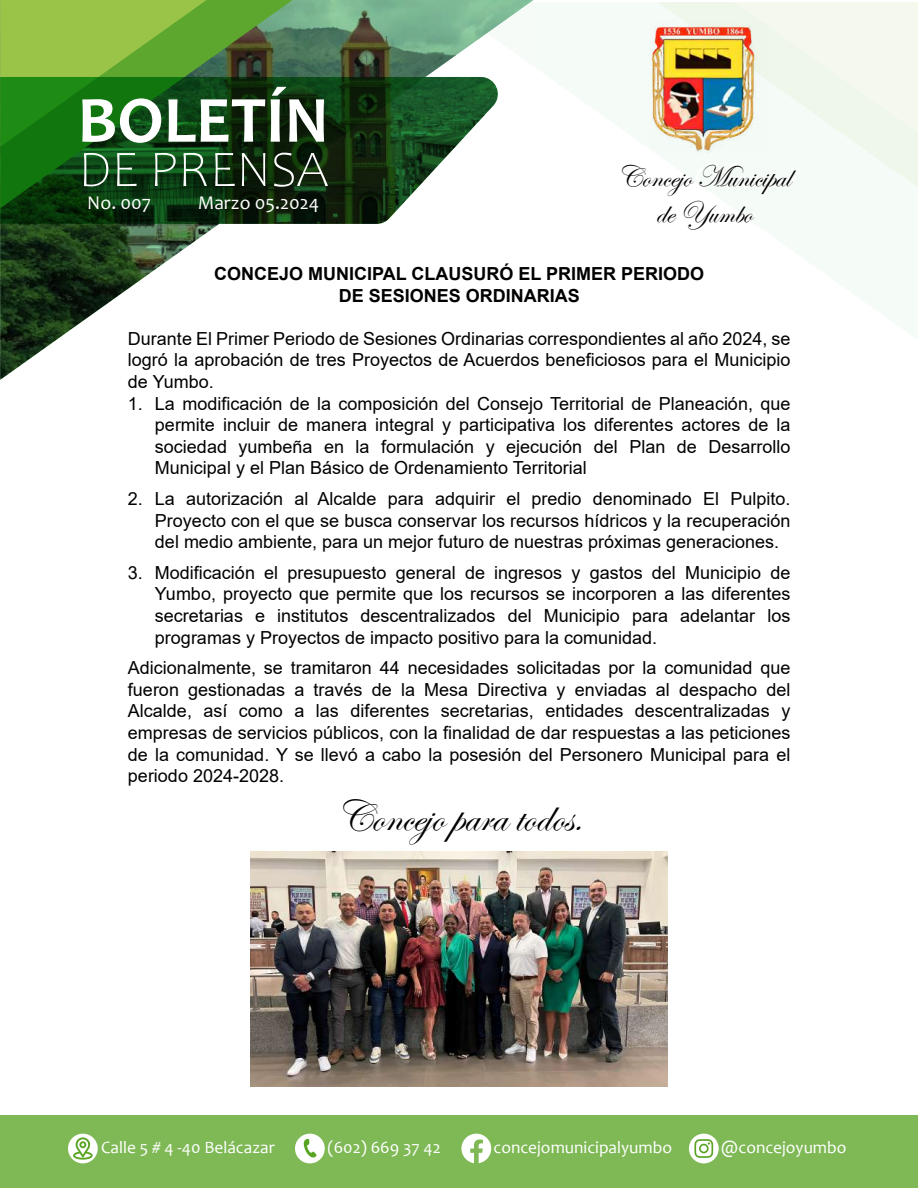
<style>
.page{position:relative;width:918px;height:1188px;background:#fff}
.page>*{position:absolute;margin:0;border:0;box-sizing:border-box;transform-origin:0 0}
.t1{font:700 66.45px "Candara";color:#fff}
.t2{font:300 51.75px "Candara";color:#fff}
.t3{font:45px "Edwardian Script ITC";color:#000}
.t4{font:30.9px/35.5px "Edwardian Script ITC";color:#000;text-align:center}
.t5{font:19.5px "Candara";color:#fff}
.t6{font:18px/21.6px "Arial";color:#000;text-align:justify}
.t7{font:700 18px/21.6px "Arial";color:#000;text-align:center}
.t8{font:17.4px "Candara";color:#fff}
</style>
<div class="page">
<svg style="left:658px;top:2px;width:260px;height:186px;fill:#f5f9ed"></svg>
<img style="left:648px;top:20px;width:163px;height:168px">
<svg style="left:0;top:0;width:534px;height:380px"></svg>
<svg style="left:0;top:77px;width:498px;height:147px;background:#265527"></svg>
<div style="left:0;top:1116px;width:918px;height:72px;background:#7fb955"></div>
<div style="left:689px;top:1134px;width:30px;height:29px;background:#fff;border-radius:50%"></div>
<svg style="left:694px;top:1139px;width:19px;height:19px"></svg>
<svg style="left:461px;top:1134px;width:30px;height:29px"></svg>
<div style="left:295px;top:1134px;width:30px;height:29px;background:#fff;border-radius:50%"></div>
<svg style="left:303px;top:1139px;width:14px;height:19px"></svg>
<div style="left:68px;top:1134px;width:30px;height:29px;background:#fff;border-radius:50%"></div>
<svg style="left:73px;top:1137px;width:20px;height:23px"></svg>
<img style="left:251px;top:852px;width:416px;height:234px">
<h1 class="t1" style="left:78px;top:78px;width:253px">BOLETÍN</h1>
<h2 class="t2" style="left:78px;top:141px;width:251px">DE PRENSA</h2>
<p class="t5" style="left:87px;top:190px;width:65px">No. 007</p>
<p class="t5" style="left:198px;top:190px;width:123px">Marzo 05.2024</p>
<h3 class="t4" style="left:617px;top:160px;width:175px">Concejo Municipal de Yumbo</h3>
<p class="t7" style="left:214px;top:263px;width:492px">CONCEJO MUNICIPAL CLAUSURÓ EL PRIMER PERIODO<br>DE SESIONES ORDINARIAS</p>
<p class="t6" style="left:128px;top:328px;width:664px">Durante El Primer Periodo de Sesiones Ordinarias correspondientes al año 2024, se logró la aprobación de tres Proyectos de Acuerdos beneficiosos para el Municipio de Yumbo.</p>
<p class="t6" style="left:155px;top:392px;width:637px;text-indent:-27px">1. La modificación de la composición del Consejo Territorial de Planeación, que permite incluir de manera integral y participativa los diferentes actores de la sociedad yumbeña en la formulación y ejecución del Plan de Desarrollo Municipal y el Plan Básico de Ordenamiento Territorial</p>
<p class="t6" style="left:155px;top:488px;width:637px;text-indent:-27px">2. La autorización al Alcalde para adquirir el predio denominado El Pulpito.<br>Proyecto con el que se busca conservar los recursos hídricos y la recuperación del medio ambiente, para un mejor futuro de nuestras próximas generaciones.</p>
<p class="t6" style="left:155px;top:562px;width:637px;text-indent:-27px">3. Modificación el presupuesto general de ingresos y gastos del Municipio de Yumbo, proyecto que permite que los recursos se incorporen a las diferentes secretarias e institutos descentralizados del Municipio para adelantar los programas y Proyectos de impacto positivo para la comunidad.</p>
<p class="t6" style="left:128px;top:657px;width:664px">Adicionalmente, se tramitaron 44 necesidades solicitadas por la comunidad que fueron gestionadas a través de la Mesa Directiva y enviadas al despacho del Alcalde, así como a las diferentes secretarias, entidades descentralizadas y empresas de servicios públicos, con la finalidad de dar respuestas a las peticiones de la comunidad. Y se llevó a cabo la posesión del Personero Municipal para el periodo 2024-2028.</p>
<h3 class="t3" style="left:335px;top:792px;width:249px">Concejo para todos.</h3>
<p class="t8" style="left:101px;top:1137px;width:175px">Calle 5 # 4 -40 Belácazar</p>
<p class="t8" style="left:328px;top:1137px;width:115px">(602) 669 37 42</p>
<p class="t8" style="left:494px;top:1137px;width:180px">concejomunicipalyumbo</p>
<p class="t8" style="left:721px;top:1137px;width:127px">@concejoyumbo</p>
</div>
